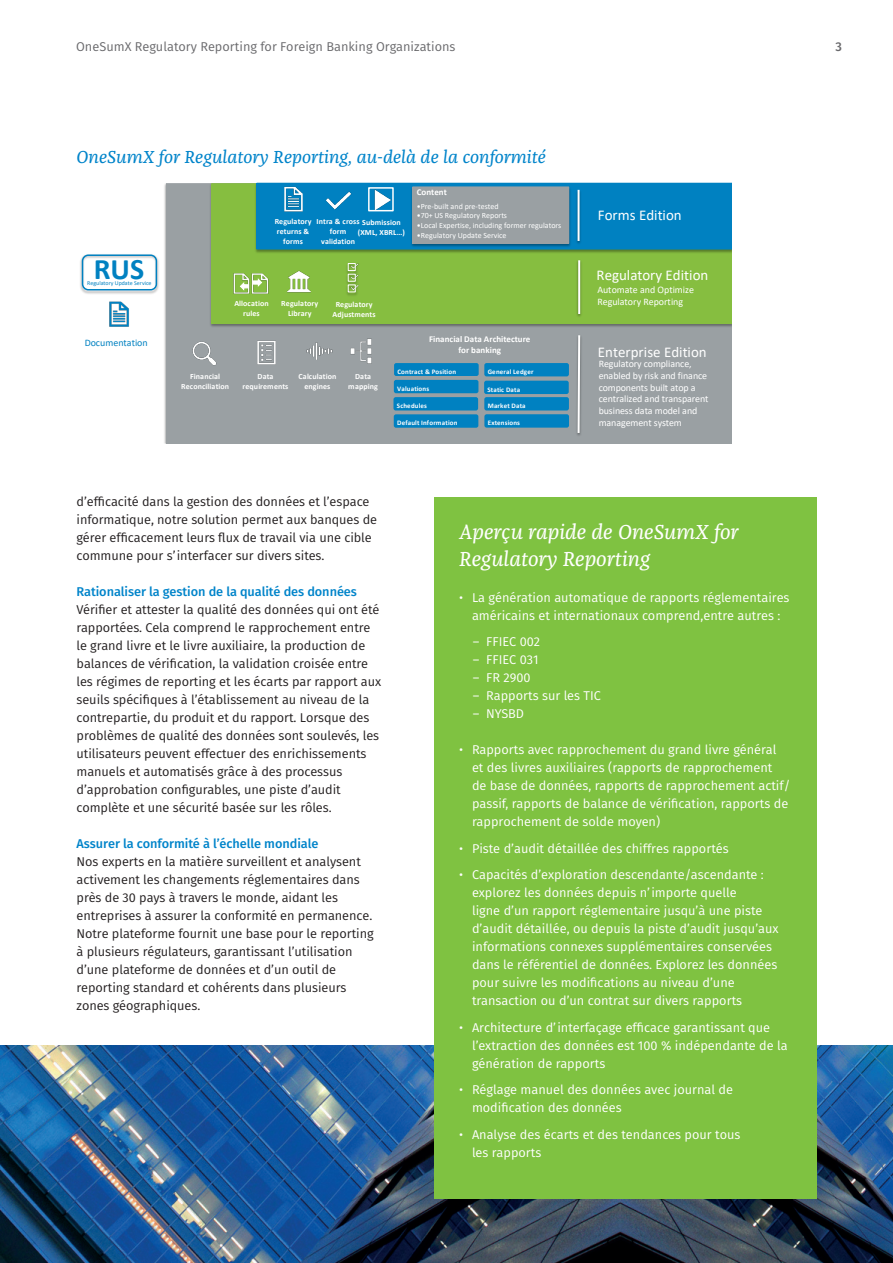
<style>
.page{position:relative;width:893px;height:1263px;background:#fff}
.page>*{position:absolute;margin:0;border:0;box-sizing:border-box;transform-origin:0 0}
.t1{font:700 29.85px "Calibri";color:#0081c1}
.t2{font:italic 21px/27px "Franziska Pro";color:#fff}
.t3{font:italic 18px "Franziska Pro";color:#0084ca}
.t4{font:14.85px "Calibri";color:#fff}
.t5{font:12.75px/18px "Fira Sans";letter-spacing:-.005em;color:#231f20}
.t6{font:12.75px/18px "Fira Sans";color:#fff}
.t7{font:500 12.75px "Fira Sans";letter-spacing:-.005em;color:#0084ca}
.t8{font:12.75px "Fira Sans";color:#69696c}
.t9{font:500 12.75px "Fira Sans";color:#69696c}
.t10{font:9.9px/12px "Calibri";letter-spacing:-.01em;color:#fff}
.t11{font:9.9px "Calibri";color:#0081c1}
.t12{font:700 9px/10.9px "Calibri";letter-spacing:.005em;color:#fff;text-align:center}
.t13{font:700 7.95px/10.1px "Calibri";letter-spacing:.01em;color:#fff;text-align:center}
.t14{font:7.95px "Calibri";color:#fff}
.t15{font:700 6.9px "Calibri";letter-spacing:.025em;color:#fff}
.t16{font:6px "Calibri";color:#0081c1}
</style>
<div class="page">
<img style="left:0;top:1046px;width:893px;height:217px">
<div style="left:434px;top:497px;width:382px;height:702px;background:#7fc241"></div>
<div style="left:166px;top:184px;width:566px;height:260px;background:#9aa0a3"></div>
<div style="left:212px;top:184px;width:520px;height:140px;background:#86be40"></div>
<div style="left:211px;top:183px;width:521px;height:141px;border:1px solid #86be40"></div>
<img style="left:253px;top:183px;width:479px;height:71px">
<div style="left:257px;top:183px;width:475px;height:66px;background:#0081c1"></div>
<img style="left:411px;top:186px;width:160px;height:61px">
<div style="left:413px;top:187px;width:156px;height:56px;background:#9aa0a3"></div>
<div style="left:412px;top:187px;width:157px;height:57px;border:1px solid #9aa0a3"></div>
<div style="left:394px;top:363px;width:85px;height:13px;background:#0081c1;border-radius:2px"></div>
<div style="left:394px;top:380px;width:84px;height:13px;background:#0081c1;border-radius:2px"></div>
<div style="left:393px;top:397px;width:85px;height:13px;background:#0081c1;border-radius:2px"></div>
<div style="left:394px;top:414px;width:84px;height:14px;background:#0081c1;border-radius:2px"></div>
<div style="left:484px;top:363px;width:85px;height:13px;background:#0081c1;border-radius:2px"></div>
<div style="left:484px;top:414px;width:85px;height:14px;background:#0081c1;border-radius:2px"></div>
<div style="left:484px;top:381px;width:85px;height:13px;background:#0081c1;border-radius:2px"></div>
<div style="left:484px;top:397px;width:85px;height:13px;background:#0081c1;border-radius:2px"></div>
<img style="left:284px;top:186px;width:19px;height:26px">
<img style="left:325px;top:191px;width:26px;height:19px">
<img style="left:369px;top:189px;width:25px;height:23px">
<img style="left:287px;top:270px;width:24px;height:23px">
<img style="left:233px;top:273px;width:15px;height:21px">
<img style="left:347px;top:263px;width:12px;height:9px">
<div style="left:348px;top:263px;width:8px;height:8px;border:1px solid #fff"></div>
<img style="left:347px;top:272px;width:12px;height:11px">
<div style="left:348px;top:274px;width:8px;height:8px;border:1px solid #fff"></div>
<svg style="left:351px;top:263px;width:7px;height:20px"></svg>
<img style="left:347px;top:283px;width:12px;height:13px">
<div style="left:348px;top:284px;width:8px;height:8px;border:1px solid #fff"></div>
<img style="left:248px;top:273px;width:21px;height:21px">
<svg style="left:239px;top:277px;width:24px;height:14px"></svg>
<img style="left:192px;top:341px;width:25px;height:25px">
<img style="left:350px;top:338px;width:22px;height:26px">
<img style="left:257px;top:340px;width:19px;height:25px">
<img style="left:576px;top:189px;width:5px;height:55px">
<hr style="left:578px;top:190px;width:2px;height:51px;background:#fff">
<img style="left:577px;top:260px;width:5px;height:57px">
<hr style="left:578px;top:260px;width:2px;height:54px;background:#fff">
<img style="left:578px;top:337px;width:4px;height:99px">
<svg style="left:577px;top:335px;width:4px;height:100px"></svg>
<div style="left:368px;top:187px;width:26px;height:24px;border:1px solid #fff"></div>
<img style="left:306px;top:342px;width:27px;height:18px">
<img style="left:109px;top:301px;width:20px;height:26px">
<img style="left:80px;top:256px;width:79px;height:38px">
<div style="left:82px;top:254px;width:75px;height:36px;border:1px solid #0081c1;border-radius:6px"></div>
<p class="t8" style="left:76px;top:37px;width:381px">OneSumX Regulatory Reporting for Foreign Banking Organizations</p>
<p class="t9" style="left:835px;top:36px;width:8px">3</p>
<h3 class="t3" style="left:77px;top:146px;width:471px">OneSumX for Regulatory Reporting, au-delà de la conformité</h3>
<h1 class="t1" style="left:94px;top:248px;width:52px">RUS</h1>
<p class="t16" style="left:87px;top:279px;width:66px">Regulatory Update Service</p>
<p class="t11" style="left:85px;top:336px;width:65px">Documentation</p>
<p class="t13" style="left:317px;top:216px;width:45px">Intra &amp; cross form validation</p>
<p class="t13" style="left:275px;top:216px;width:38px">Regulatory returns &amp; forms</p>
<p class="t13" style="left:358px;top:217px;width:49px">Submission (XML, XBRL…)</p>
<p class="t12" style="left:417px;top:187px;width:31px">Content</p>
<p class="t14" style="left:417px;top:200px;width:83px">•Pre-built and pre-tested</p>
<p class="t14" style="left:417px;top:210px;width:92px">•70+ US Regulatory Reports</p>
<p class="t14" style="left:417px;top:220px;width:146px">•Local Expertise, including former regulators</p>
<p class="t14" style="left:417px;top:230px;width:91px">•Regulatory Update Service</p>
<p class="t13" style="left:234px;top:299px;width:36px">Allocation rules</p>
<p class="t13" style="left:333px;top:299px;width:45px">Regulatory<br>Adjustments</p>
<p class="t13" style="left:281px;top:299px;width:38px">Regulatory<br>Library</p>
<p class="t13" style="left:181px;top:371px;width:49px">Financial<br>Reconciliation</p>
<p class="t13" style="left:299px;top:371px;width:39px">Calculation engines</p>
<p class="t13" style="left:243px;top:371px;width:47px">Data requirements</p>
<p class="t13" style="left:348px;top:372px;width:31px">Data mapping</p>
<p class="t12" style="left:429px;top:334px;width:103px">Financial Data Architecture for banking</p>
<p class="t15" style="left:397px;top:367px;width:60px">Contract &amp; Position</p>
<p class="t15" style="left:397px;top:384px;width:34px">Valuations</p>
<p class="t15" style="left:397px;top:401px;width:32px">Schedules</p>
<p class="t15" style="left:397px;top:418px;width:62px">Default Information</p>
<p class="t15" style="left:488px;top:367px;width:47px">General Ledger</p>
<p class="t15" style="left:487px;top:384px;width:34px">Static Data</p>
<p class="t15" style="left:488px;top:401px;width:39px">Market Data</p>
<p class="t15" style="left:488px;top:418px;width:34px">Extensions</p>
<p class="t4" style="left:598px;top:204px;width:85px">Forms Edition</p>
<p class="t4" style="left:597px;top:265px;width:113px">Regulatory Edition</p>
<p class="t10" style="left:597px;top:283px;width:98px">Automate and Optimize<br>Regulatory Reporting</p>
<p class="t4" style="left:598px;top:342px;width:110px">Enterprise Edition</p>
<p class="t10" style="left:599px;top:358px;width:110px">Regulatory compliance, enabled by risk and finance components built atop a</p>
<p class="t10" style="left:599px;top:393px;width:111px">centralized and transparent business data model and management system</p>
<p class="t5" style="left:77px;top:492px;width:302px">d’efficacité dans la gestion des données et l’espace informatique, notre solution permet aux banques de gérer efficacement leurs flux de travail via une cible commune pour s’interfacer sur divers sites.</p>
<p class="t7" style="left:77px;top:581px;width:282px">Rationaliser la gestion de la qualité des données</p>
<p class="t5" style="left:77px;top:600px;width:306px">Vérifier et attester la qualité des données qui ont été rapportées. Cela comprend le rapprochement entre le grand livre et le livre auxiliaire, la production de balances de vérification, la validation croisée entre les régimes de reporting et les écarts par rapport aux seuils spécifiques à l’établissement au niveau de la contrepartie, du produit et du rapport. Lorsque des problèmes de qualité des données sont soulevés, les utilisateurs peuvent effectuer des enrichissements manuels et automatisés grâce à des processus d’approbation configurables, une piste d’audit complète et une sécurité basée sur les rôles.</p>
<p class="t7" style="left:77px;top:833px;width:243px">Assurer la conformité à l’échelle mondiale</p>
<p class="t5" style="left:77px;top:852px;width:299px">Nos experts en la matière surveillent et analysent activement les changements réglementaires dans près de 30 pays à travers le monde, aidant les entreprises à assurer la conformité en permanence.<br>Notre plateforme fournit une base pour le reporting à plusieurs régulateurs, garantissant l’utilisation d’une plateforme de données et d’un outil de reporting standard et cohérents dans plusieurs zones géographiques.</p>
<h2 class="t2" style="left:459px;top:518px;width:281px">Aperçu rapide de OneSumX for<br>Regulatory Reporting</h2>
<p class="t6" style="left:459px;top:588px;width:332px;text-align:center">• La génération automatique de rapports réglementaires américains et internationaux comprend,entre autres :</p>
<p class="t6" style="left:473px;top:632px;width:69px">– FFIEC 002</p>
<p class="t6" style="left:473px;top:650px;width:67px">– FFIEC 031</p>
<p class="t6" style="left:473px;top:668px;width:59px">– FR 2900</p>
<p class="t6" style="left:473px;top:686px;width:130px">– Rapports sur les TIC</p>
<p class="t6" style="left:473px;top:704px;width:53px">– NYSBD</p>
<p class="t6" style="left:472px;top:740px;width:320px;text-indent:-13px">• Rapports avec rapprochement du grand livre général et des livres auxiliaires (rapports de rapprochement<br>de base de données, rapports de rapprochement actif/ passif, rapports de balance de vérification, rapports de rapprochement de solde moyen)</p>
<p class="t6" style="left:459px;top:839px;width:271px">• Piste d’audit détaillée des chiffres rapportés</p>
<p class="t6" style="left:472px;top:865px;width:308px;text-indent:-13px">• Capacités d’exploration descendante/ascendante : explorez les données depuis n’importe quelle<br>ligne d’un rapport réglementaire jusqu’à une piste d’audit détaillée, ou depuis la piste d’audit jusqu’aux informations connexes supplémentaires conservées dans le référentiel de données. Explorez les données pour suivre les modifications au niveau d’une transaction ou d’un contrat sur divers rapports</p>
<p class="t6" style="left:472px;top:1018px;width:317px;text-indent:-13px">• Architecture d’interfaçage efficace garantissant que l’extraction des données est 100 % indépendante de la génération de rapports</p>
<p class="t6" style="left:472px;top:1080px;width:263px;text-indent:-13px">• Réglage manuel des données avec journal de modification des données</p>
<p class="t6" style="left:472px;top:1125px;width:270px;text-indent:-13px">• Analyse des écarts et des tendances pour tous les rapports</p>
</div>
